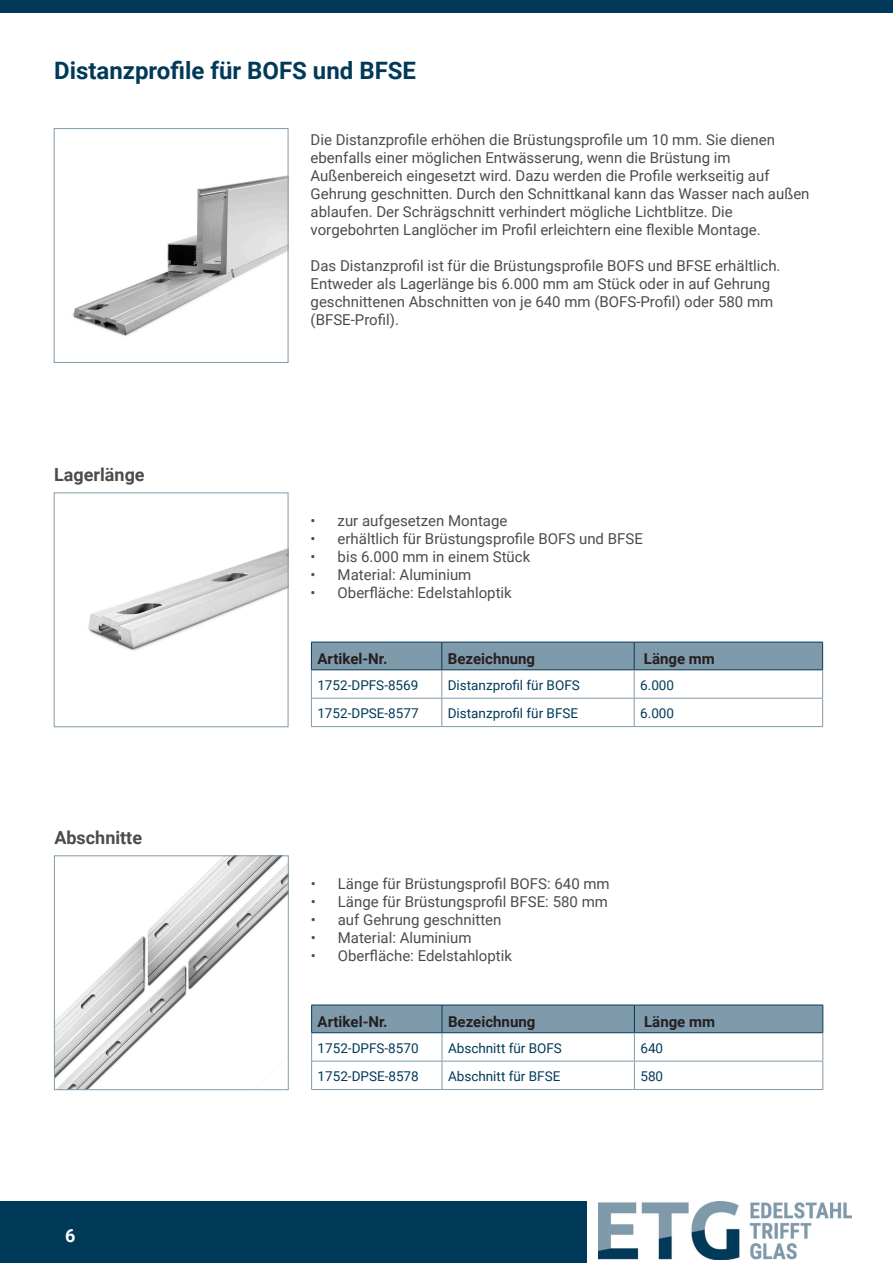
<style>
.page{position:relative;width:893px;height:1263px;background:#fff}
.page>*{position:absolute;margin:0;border:0;box-sizing:border-box;transform-origin:0 0}
.t1{font:700 24px "Roboto";color:#013a59}
.t2{font:700 18px "Roboto";color:#4b4c4d}
.t3{font:700 18px "Roboto";color:#fff}
.t4{font:15px/18px "Roboto";color:#4b4c4d}
.t5{font:700 15px "Roboto";color:#231f20}
.t6{font:13.5px "Roboto";color:#013a59}
</style>
<div class="page">
<div style="left:0;top:0;width:893px;height:13px;background:#013a59"></div>
<hr style="left:892px;top:1201px;width:1px;height:62px;background:#013a59">
<img style="left:598px;top:1201px;width:253px;height:59px">
<div style="left:0;top:1201px;width:587px;height:62px;background:#013a59"></div>
<img style="left:73px;top:175px;width:213px;height:161px">
<div style="left:54px;top:128px;width:234px;height:235px;border:1px solid #7f9aaa"></div>
<img style="left:88px;top:549px;width:198px;height:102px">
<div style="left:54px;top:493px;width:234px;height:234px;border:1px solid #7f9aaa"></div>
<svg style="left:311px;top:642px;width:512px;height:84px"></svg>
<hr style="left:311px;top:726px;width:131px;height:1px;background:#7f9aaa">
<hr style="left:442px;top:726px;width:192px;height:1px;background:#7f9aaa">
<hr style="left:634px;top:726px;width:189px;height:1px;background:#7f9aaa">
<img style="left:56px;top:858px;width:230px;height:230px">
<div style="left:54px;top:856px;width:234px;height:234px;border:1px solid #7f9aaa"></div>
<svg style="left:311px;top:1005px;width:512px;height:84px"></svg>
<hr style="left:311px;top:1089px;width:131px;height:1px;background:#7f9aaa">
<hr style="left:442px;top:1089px;width:192px;height:1px;background:#7f9aaa">
<hr style="left:634px;top:1089px;width:189px;height:1px;background:#7f9aaa">
<p class="t1" style="left:54px;top:54px;width:363px">Distanzprofile für BOFS und BFSE</p>
<p class="t2" style="left:54px;top:462px;width:92px">Lagerlänge</p>
<p class="t2" style="left:54px;top:825px;width:89px">Abschnitte</p>
<p class="t3" style="left:65px;top:1220px;width:12px">66</p>
<p class="t4" style="left:311px;top:130px;width:500px">Die Distanzprofile erhöhen die Brüstungsprofile um 10 mm. Sie dienen ebenfalls einer möglichen Entwässerung, wenn die Brüstung im Außenbereich eingesetzt wird. Dazu werden die Profile werkseitig auf Gehrung geschnitten. Durch den Schnittkanal kann das Wasser nach außen ablaufen. Der Schrägschnitt verhindert mögliche Lichtblitze. Die vorgebohrten Langlöcher im Profil erleichtern eine flexible Montage.</p>
<p class="t4" style="left:311px;top:256px;width:471px">Das Distanzprofil ist für die Brüstungsprofile BOFS und BFSE erhältlich.<br>Entweder als Lagerlänge bis 6.000 mm am Stück oder in auf Gehrung geschnittenen Abschnitten von je 640 mm (BOFS-Profil) oder 580 mm (BFSE-Profil).</p>
<p class="t4" style="left:311px;top:511px;width:198px">• zur aufgesetzen Montage</p>
<p class="t4" style="left:311px;top:529px;width:334px">• erhältlich für Brüstungsprofile BOFS und BFSE</p>
<p class="t4" style="left:311px;top:547px;width:221px">• bis 6.000 mm in einem Stück</p>
<p class="t4" style="left:311px;top:565px;width:162px">• Material: Aluminium</p>
<p class="t4" style="left:311px;top:583px;width:203px">• Oberfläche: Edelstahloptik</p>
<p class="t5" style="left:317px;top:648px;width:72px">Artikel-Nr.</p>
<p class="t5" style="left:448px;top:648px;width:89px">Bezeichnung</p>
<p class="t5" style="left:644px;top:648px;width:72px">Länge mm</p>
<p class="t6" style="left:317px;top:676px;width:102px">1752-DPFS-8569</p>
<p class="t6" style="left:448px;top:676px;width:133px">Distanzprofil für BOFS</p>
<p class="t6" style="left:640px;top:676px;width:35px">6.000</p>
<p class="t6" style="left:317px;top:704px;width:103px">1752-DPSE-8577</p>
<p class="t6" style="left:448px;top:704px;width:132px">Distanzprofil für BFSE</p>
<p class="t6" style="left:640px;top:704px;width:35px">6.000</p>
<p class="t4" style="left:311px;top:874px;width:300px">• Länge für Brüstungsprofil BOFS: 640 mm</p>
<p class="t4" style="left:311px;top:892px;width:299px">• Länge für Brüstungsprofil BFSE: 580 mm</p>
<p class="t4" style="left:311px;top:910px;width:192px">• auf Gehrung geschnitten</p>
<p class="t4" style="left:311px;top:928px;width:162px">• Material: Aluminium</p>
<p class="t4" style="left:311px;top:946px;width:203px">• Oberfläche: Edelstahloptik</p>
<p class="t5" style="left:318px;top:1011px;width:72px">Artikel-Nr.</p>
<p class="t5" style="left:448px;top:1011px;width:89px">Bezeichnung</p>
<p class="t5" style="left:644px;top:1011px;width:72px">Länge mm</p>
<p class="t6" style="left:318px;top:1039px;width:102px">1752-DPFS-8570</p>
<p class="t6" style="left:448px;top:1039px;width:115px">Abschnitt für BOFS</p>
<p class="t6" style="left:640px;top:1039px;width:24px">640</p>
<p class="t6" style="left:318px;top:1067px;width:103px">1752-DPSE-8578</p>
<p class="t6" style="left:448px;top:1067px;width:114px">Abschnitt für BFSE</p>
<p class="t6" style="left:640px;top:1067px;width:24px">580</p>
</div>
